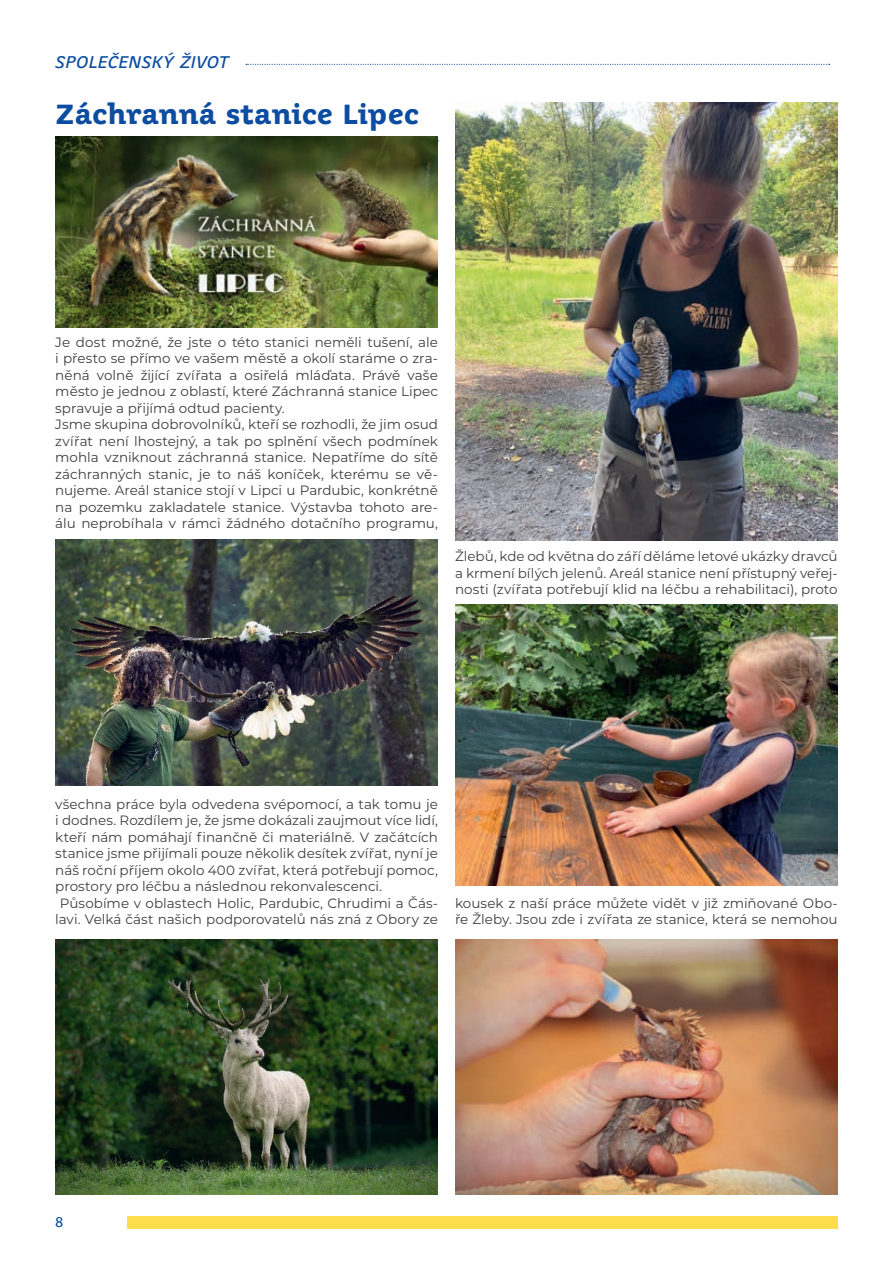
<style>
.page{position:relative;width:893px;height:1263px;background:#fff}
.page>*{position:absolute;margin:0;border:0;box-sizing:border-box;transform-origin:0 0}
.t1{font:700 27px "Juvenis Text";color:#0d4da1}
.t2{font:italic 16.5px "Juvenis Text";letter-spacing:.005em;color:#0d4da1}
.t3{font:13.5px/16.5px "Montserrat";color:#3e3e3f}
.t4{font:13.5px "Juvenis Text";color:#0d4da1}
</style>
<div class="page">
<div style="left:128px;top:1216px;width:710px;height:13px;background:#ffde4e"></div>
<svg style="left:246px;top:64px;width:584px;height:1px"></svg>
<img style="left:455px;top:102px;width:383px;height:438px">
<img style="left:55px;top:539px;width:383px;height:247px">
<img style="left:55px;top:940px;width:383px;height:255px">
<img style="left:55px;top:136px;width:383px;height:191px">
<img style="left:455px;top:605px;width:383px;height:280px">
<img style="left:455px;top:940px;width:383px;height:255px">
<p class="t2" style="left:55px;top:52px;width:175px">SPOLEČENSKÝ ŽIVOT</p>
<h1 class="t1" style="left:55px;top:97px;width:365px">Záchranná stanice Lipec</h1>
<p class="t3" style="left:55px;top:333px;width:384px">Je dost možné, že jste o této stanici neměli tušení, ale i přesto se přímo ve vašem městě a okolí staráme o zra&shy;něná volně žijící zvířata a osiřelá mláďata. Právě vaše město je jednou z oblastí, které Záchranná stanice Lipec spravuje a přijímá odtud pacienty.<br>Jsme skupina dobrovolníků, kteří se rozhodli, že jim osud zvířat není lhostejný, a tak po splnění všech podmínek mohla vzniknout záchranná stanice. Nepatříme do sítě záchranných stanic, je to náš koníček, kterému se vě&shy;nujeme. Areál stanice stojí v Lipci u Pardubic, konkrétně na pozemku zakladatele stanice. Výstavba tohoto are&shy;álu neprobíhala v rámci žádného dotačního programu,</p>
<p class="t3" style="left:455px;top:547px;width:384px;text-align:justify">Žlebů, kde od května do září děláme letové ukázky dravců a krmení bílých jelenů. Areál stanice není přístupný veřej&shy;nosti (zvířata potřebují klid na léčbu a rehabilitaci), proto</p>
<p class="t3" style="left:55px;top:795px;width:384px">všechna práce byla odvedena svépomocí, a tak tomu je</p>
<p class="t3" style="left:55px;top:811px;width:384px">i dodnes. Rozdílem je, že jsme dokázali zaujmout více lidí,</p>
<p class="t3" style="left:55px;top:828px;width:384px">kteří nám pomáhají finančně či materiálně. V začátcích</p>
<p class="t3" style="left:55px;top:844px;width:384px">stanice jsme přijímali pouze několik desítek zvířat, nyní je</p>
<p class="t3" style="left:55px;top:861px;width:384px">náš roční příjem okolo 400 zvířat, která potřebují pomoc,</p>
<p class="t3" style="left:55px;top:877px;width:328px">prostory pro léčbu a následnou rekonvalescenci.</p>
<p class="t3" style="left:60px;top:894px;width:380px">Působíme v oblastech Holic, Pardubic, Chrudimi a Čás-</p>
<p class="t3" style="left:55px;top:910px;width:384px">lavi. Velká část našich podporovatelů nás zná z Obory ze</p>
<p class="t3" style="left:455px;top:894px;width:384px">kousek z naší práce můžete vidět v již zmiňované Obo&shy;ře Žleby. Jsou zde i zvířata ze stanice, která se nemohou</p>
<p class="t4" style="left:55px;top:1214px;width:10px">8</p>
</div>
